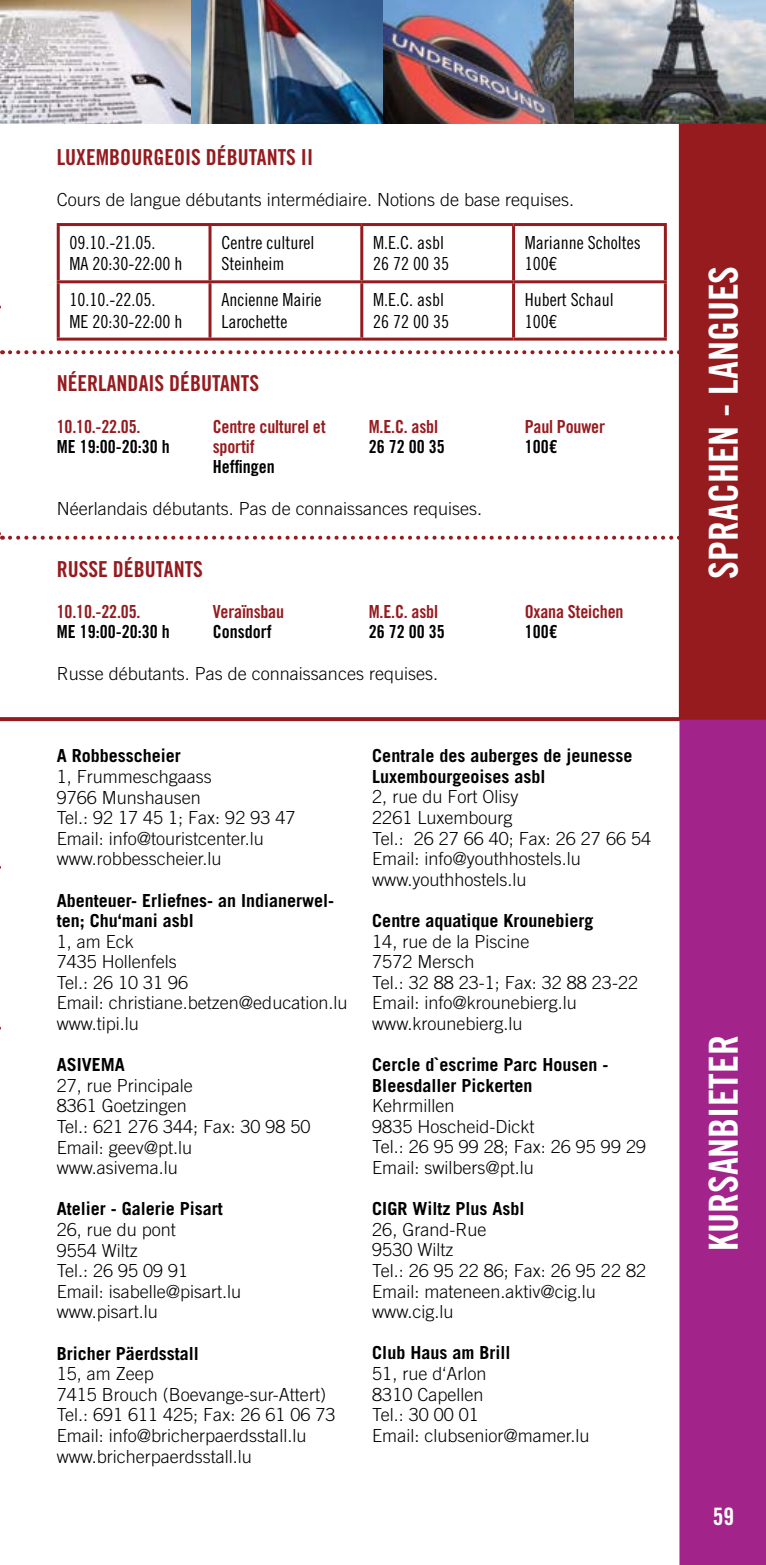
<style>
.page{position:relative;width:766px;height:1565px;background:#fff}
.page>*{position:absolute;margin:0;border:0;box-sizing:border-box;transform-origin:0 0}
.t1{font:40px "Trade Gothic LT Std Bd Cn 20";color:#fff}
.t2{font:24px "Trade Gothic LT Std Bd Cn 20";color:#fff}
.t3{font:22px "Trade Gothic LT Std Bd Cn 20";color:#961b1f}
.t4{font:300 18px/20.6px "Trade Gothic LT Std";color:#000}
.t5{font:700 18px/20.6px "Trade Gothic LT Std";color:#000}
.t6{font:18px/21.6px "Trade Gothic LT Std Cn 18";color:#000}
.t7{font:18px/20.6px "Trade Gothic LT Std Bd Cn 20";letter-spacing:-.01em;color:#961b1f}
.t8{font:18px "Trade Gothic LT Std Bd Cn 20";color:#000}
</style>
<div class="page">
<img style="left:383px;top:0;width:191px;height:124px">
<svg style="left:0;top:0;width:191px;height:124px;background:#cfc9ca"></svg>
<img style="left:191px;top:0;width:192px;height:124px">
<svg style="left:574px;top:0;width:191px;height:124px;background:#8e9397"></svg>
<div style="left:678px;top:124px;width:87px;height:596px;background:#961b1f"></div>
<hr style="left:57px;top:223px;width:153px;height:3px;background:#961b1f">
<hr style="left:57px;top:226px;width:3px;height:54px;background:#961b1f">
<hr style="left:210px;top:223px;width:152px;height:3px;background:#961b1f">
<hr style="left:208px;top:226px;width:3px;height:54px;background:#961b1f">
<hr style="left:362px;top:223px;width:151px;height:3px;background:#961b1f">
<hr style="left:360px;top:226px;width:3px;height:54px;background:#961b1f">
<hr style="left:513px;top:223px;width:153px;height:3px;background:#961b1f">
<hr style="left:512px;top:226px;width:3px;height:54px;background:#961b1f">
<hr style="left:663px;top:226px;width:3px;height:54px;background:#961b1f">
<hr style="left:57px;top:280px;width:153px;height:3px;background:#961b1f">
<hr style="left:57px;top:283px;width:3px;height:55px;background:#961b1f">
<hr style="left:210px;top:280px;width:152px;height:3px;background:#961b1f">
<hr style="left:208px;top:283px;width:3px;height:55px;background:#961b1f">
<hr style="left:362px;top:280px;width:151px;height:3px;background:#961b1f">
<hr style="left:360px;top:283px;width:3px;height:55px;background:#961b1f">
<hr style="left:513px;top:280px;width:153px;height:3px;background:#961b1f">
<hr style="left:512px;top:283px;width:3px;height:55px;background:#961b1f">
<hr style="left:663px;top:283px;width:3px;height:55px;background:#961b1f">
<hr style="left:57px;top:338px;width:153px;height:3px;background:#961b1f">
<hr style="left:210px;top:338px;width:152px;height:3px;background:#961b1f">
<hr style="left:362px;top:338px;width:151px;height:3px;background:#961b1f">
<hr style="left:513px;top:338px;width:153px;height:3px;background:#961b1f">
<svg style="left:10px;top:350px;width:669px;height:4px"></svg>
<svg style="left:0;top:532px;width:3px;height:8px"></svg>
<svg style="left:10px;top:536px;width:669px;height:4px"></svg>
<svg style="left:0;top:717px;width:685px;height:4px;background:#982125"></svg>
<div style="left:679px;top:720px;width:86px;height:845px;background:#a2248b"></div>
<p class="t3" style="left:57px;top:144px;width:250px">Luxembourgeois débutants II</p>
<p class="t4" style="left:57px;top:189px;width:519px">Cours de langue débutants intermédiaire. Notions de base requises.</p>
<p class="t6" style="left:70px;top:231px;width:114px">09.10.-21.05.<br>MA 20:30-22:00 h</p>
<p class="t6" style="left:221px;top:231px;width:94px">Centre culturel<br>Steinheim</p>
<p class="t6" style="left:373px;top:231px;width:77px">M.E.C. asbl<br>26 72 00 35</p>
<p class="t6" style="left:524px;top:231px;width:117px">Marianne Scholtes<br>100€</p>
<p class="t6" style="left:70px;top:289px;width:114px">10.10.-22.05.<br>ME 20:30-22:00 h</p>
<p class="t6" style="left:221px;top:289px;width:101px">Ancienne Mairie<br>Larochette</p>
<p class="t6" style="left:373px;top:289px;width:77px">M.E.C. asbl<br>26 72 00 35</p>
<p class="t6" style="left:524px;top:289px;width:90px">Hubert Schaul<br>100€</p>
<p class="t3" style="left:57px;top:370px;width:204px">Néerlandais débutants</p>
<p class="t7" style="left:57px;top:416px;width:85px">10.10.-22.05.</p>
<p class="t8" style="left:57px;top:435px;width:114px">ME 19:00-20:30 h</p>
<p class="t7" style="left:213px;top:416px;width:114px">Centre culturel et sportif</p>
<p class="t8" style="left:213px;top:456px;width:63px">Heffingen</p>
<p class="t7" style="left:368px;top:416px;width:71px">M.E.C. asbl</p>
<p class="t8" style="left:368px;top:435px;width:77px">26 72 00 35</p>
<p class="t4" style="left:57px;top:498px;width:427px">Néerlandais débutants. Pas de connaissances requises.</p>
<p class="t3" style="left:57px;top:556px;width:148px">Russe débutants</p>
<p class="t7" style="left:57px;top:601px;width:85px">10.10.-22.05.</p>
<p class="t8" style="left:57px;top:621px;width:114px">ME 19:00-20:30 h</p>
<p class="t7" style="left:368px;top:601px;width:71px">M.E.C. asbl</p>
<p class="t8" style="left:368px;top:621px;width:77px">26 72 00 35</p>
<p class="t7" style="left:213px;top:601px;width:73px">Veraïnsbau</p>
<p class="t8" style="left:213px;top:621px;width:60px">Consdorf</p>
<p class="t4" style="left:57px;top:663px;width:383px">Russe débutants. Pas de connaissances requises.</p>
<p class="t7" style="left:524px;top:416px;width:82px">Paul Pouwer</p>
<p class="t8" style="left:524px;top:435px;width:34px">100€</p>
<p class="t7" style="left:524px;top:601px;width:100px">Oxana Steichen</p>
<p class="t8" style="left:524px;top:621px;width:34px">100€</p>
<p class="t5" style="left:57px;top:745px;width:126px">A Robbesscheier</p>
<p class="t4" style="left:57px;top:766px;width:240px">1, Frummeschgaass<br>9766 Munshausen<br>Tel.: 92 17 45 1; Fax: 92 93 47<br>Email: info@touristcenter.lu www.robbesscheier.lu</p>
<p class="t5" style="left:57px;top:889px;width:279px">Abenteuer- Erliefnes- an Indianerwel&shy;ten; Chu‘mani asbl</p>
<p class="t4" style="left:57px;top:931px;width:292px">1, am Eck<br>7435 Hollenfels<br>Tel.: 26 10 31 96<br>Email: christiane.betzen@education.lu www.tipi.lu</p>
<p class="t5" style="left:57px;top:1054px;width:37px">ASIVEMA</p>
<p class="t4" style="left:57px;top:1075px;width:255px">27, rue Principale<br>8361 Goetzingen<br>Tel.: 621 276 344; Fax: 30 98 50<br>Email: geev@pt.lu www.asivema.lu</p>
<p class="t5" style="left:57px;top:1198px;width:168px">Atelier - Galerie Pisart</p>
<p class="t4" style="left:57px;top:1219px;width:186px">26, rue du pont<br>9554 Wiltz<br>Tel.: 26 95 09 91<br>Email: isabelle@pisart.lu www.pisart.lu</p>
<p class="t5" style="left:57px;top:1342px;width:144px">Bricher Päerdsstall</p>
<p class="t4" style="left:57px;top:1363px;width:280px">15, am Zeep<br>7415 Brouch (Boevange-sur-Attert)<br>Tel.: 691 611 425; Fax: 26 61 06 73<br>Email: info@bricherpaerdsstall.lu www.bricherpaerdsstall.lu</p>
<p class="t5" style="left:372px;top:745px;width:261px">Centrale des auberges de jeunesse<br>Luxembourgeoises asbl</p>
<p class="t4" style="left:372px;top:786px;width:280px">2, rue du Fort Olisy<br>2261 Luxembourg<br>Tel.: 26 27 66 40; Fax: 26 27 66 54<br>Email: info@youthhostels.lu www.youthhostels.lu</p>
<p class="t5" style="left:372px;top:910px;width:223px">Centre aquatique Krounebierg</p>
<p class="t4" style="left:372px;top:930px;width:267px">14, rue de la Piscine<br>7572 Mersch<br>Tel.: 32 88 23-1; Fax: 32 88 23-22<br>Email: info@krounebierg.lu www.krounebierg.lu</p>
<p class="t5" style="left:372px;top:1054px;width:237px">Cercle d`escrime Parc Housen -<br>Bleesdaller Pickerten</p>
<p class="t4" style="left:372px;top:1095px;width:275px">Kehrmillen<br>9835 Hoscheid-Dickt<br>Tel.: 26 95 99 28; Fax: 26 95 99 29<br>Email: swilbers@pt.lu</p>
<p class="t5" style="left:372px;top:1198px;width:154px">CIGR Wiltz Plus Asbl</p>
<p class="t4" style="left:372px;top:1219px;width:275px">26, Grand-Rue<br>9530 Wiltz<br>Tel.: 26 95 22 86; Fax: 26 95 22 82<br>Email: mateneen.aktiv@cig.lu www.cig.lu</p>
<p class="t5" style="left:372px;top:1342px;width:140px">Club Haus am Brill</p>
<p class="t4" style="left:372px;top:1363px;width:219px">51, rue d‘Arlon<br>8310 Capellen<br>Tel.: 30 00 01<br>Email: clubsenior@mamer.lu</p>
<h1 class="t1" style="left:699px;top:579px;width:315px;rotate:-90deg">sprachen - langues</h1>
<h1 class="t1" style="left:699px;top:1251px;width:217px;rotate:-90deg">Kursanbieter</h1>
<h2 class="t2" style="left:712px;top:1501px;width:23px">59</h2>
</div>
